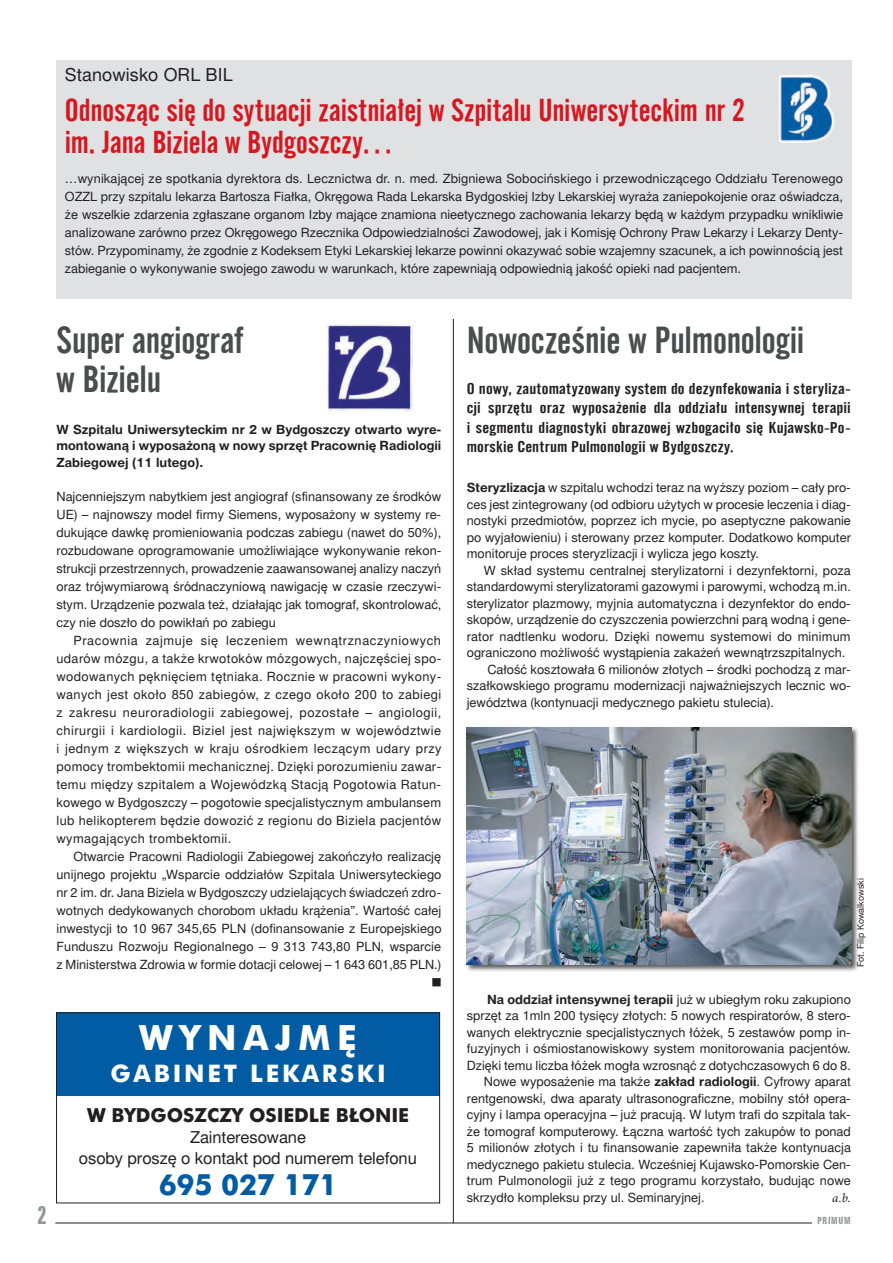
<style>
.page{position:relative;width:893px;height:1263px;background:#fff}
.page>*{position:absolute;margin:0;border:0;box-sizing:border-box;transform-origin:0 0}
.tytul_informacje{font:37.5px/39px "Alternate Gothic No 2 EU Normal";letter-spacing:-.005em;color:#4b4c4d;scale:1.05 1}
.tekst_wciecie{font:700 34.65px "Futura EU";letter-spacing:.195em;color:#fff}
.tytul_informacje-2{font:31.5px/31.5px "Alternate Gothic No 2 EU Normal";color:#d7171f;scale:1.05 1}
.tekst_wciecie-2{font:700 28.95px "Futura EU";letter-spacing:-.005em;color:#015ca3}
.tekst_wciecie-3{font:700 24.15px "Futura EU";letter-spacing:.115em;color:#fff}
.t1{font:23.1px "Zurich Bd X Cn PL";color:#939598;scale:.82 1}
.tekst_wciecie-4{font:700 19.2px "Futura EU";letter-spacing:-.005em;color:#231f20}
.naglowek{font:18px "Switzer EFN";letter-spacing:.005em;color:#231f20}
.tekst_wciecie-5{font:16.5px/21px "Switzer EFN";letter-spacing:-.005em;color:#231f20;text-align:center}
.tekst_pod_tytulem{font:15.6px/19.5px "Alternate Gothic No 2 EU Normal";letter-spacing:.01em;color:#231f20;text-align:justify;scale:1.22 1}
.tekst_bez_przyklej{font:12.75px/18px "Switzer EFN";color:#231f20;text-align:justify}
.tekst_bez_przyklej-2{font:700 12.75px/16.5px "Switzer EFN";color:#231f20;text-align:justify}
.tekst_bez_przyklej-3{font:italic 12.75px "Minion Pro";color:#231f20}
.zdjecie_podpis{font:9px "Switzer EFN";color:#231f20}
.t2{font:9px "Zurich Bd X Cn PL";letter-spacing:.08em;color:#939598}
.tekst_bez_przyklej-4{font:9px "Zapf Dingbats IT Cby BT";color:#231f20}
.s1{font-weight:700}
</style>
<div class="page">
<hr style="left:55px;top:1223px;width:795px;height:1px;background:#231f20">
<div style="left:812px;top:1216px;width:38px;height:9px;background:#fff"></div>
<div style="left:465px;top:726px;width:394px;height:246px;background:#231f20;opacity:.75"></div>
<img style="left:467px;top:728px;width:385px;height:237px">
<hr style="left:453px;top:319px;width:1px;height:904px;background:#231f20">
<div style="left:56px;top:60px;width:795px;height:239px;background:#e0e1e3"></div>
<div style="left:56px;top:1012px;width:384px;height:84px;background:#015ca3"></div>
<div style="left:56px;top:1012px;width:384px;height:191px;border:1px solid #231f20"></div>
<img style="left:327px;top:324px;width:86px;height:86px">
<img style="left:779px;top:75px;width:56px;height:68px">
<p class="naglowek" style="left:65px;top:64px;width:169px">Stanowisko ORL BIL</p>
<p class="tytul_informacje-2" style="left:65px;top:95px;width:649px">Odnosząc się do sytuacji zaistniałej w Szpitalu Uniwersyteckim nr 2 im. Jana Biziela w Bydgoszczy…</p>
<p class="tekst_bez_przyklej" style="left:65px;top:170px;width:780px">…wynikającej ze spotkania dyrektora ds. Lecznictwa dr. n. med. Zbigniewa Sobocińskiego i przewodniczącego Oddziału Terenowego OZZL przy szpitalu lekarza Bartosza Fiałka, Okręgowa Rada Lekarska Bydgoskiej Izby Lekarskiej wyraża zaniepokojenie oraz oświadcza, że wszelkie zdarzenia zgłaszane organom Izby mające znamiona nieetycznego zachowania lekarzy będą w każdym przypadku wnikliwie analizowane zarówno przez Okręgowego Rzecznika Odpowiedzialności Zawodowej, jak i Komisję Ochrony Praw Lekarzy i Lekarzy Denty&shy;stów. Przypominamy, że zgodnie z Kodeksem Etyki Lekarskiej lekarze powinni okazywać sobie wzajemny szacunek, a ich powinnością jest zabieganie o wykonywanie swojego zawodu w warunkach, które zapewniają odpowiednią jakość opieki nad pacjentem.</p>
<p class="tytul_informacje" style="left:56px;top:321px;width:180px">Super angiograf w Bizielu</p>
<p class="tekst_bez_przyklej-2" style="left:56px;top:421px;width:386px">W Szpitalu Uniwersyteckim nr 2 w Bydgoszczy otwarto wyre&shy;montowaną i wyposażoną w nowy sprzęt Pracownię Radiologii Zabiegowej (11 lutego).</p>
<p class="tekst_bez_przyklej" style="left:56px;top:488px;width:386px">Najcenniejszym nabytkiem jest angiograf (sfinansowany ze środków UE) – najnowszy model firmy Siemens, wyposażony w systemy re&shy;dukujące dawkę promieniowania podczas zabiegu (nawet do 50%), rozbudowane oprogramowanie umożliwiające wykonywanie rekon&shy;strukcji przestrzennych, prowadzenie zaawansowanej analizy naczyń oraz trójwymiarową śródnaczyniową nawigację w czasie rzeczywi&shy;stym. Urządzenie pozwala też, działając jak tomograf, skontrolować, czy nie doszło do powikłań po zabiegu</p>
<p class="tekst_bez_przyklej" style="left:56px;top:632px;width:387px;text-indent:17px">Pracownia zajmuje się leczeniem wewnątrznaczyniowych udarów mózgu, a także krwotoków mózgowych, najczęściej spo&shy;wodowanych pęknięciem tętniaka. Rocznie w pracowni wykony&shy;wanych jest około 850 zabiegów, z czego około 200 to zabiegi z zakresu neuroradiologii zabiegowej, pozostałe – angiologii, chirurgii i kardiologii. Biziel jest największym w województwie i jednym z większych w kraju ośrodkiem leczącym udary przy pomocy trombektomii mechanicznej. Dzięki porozumieniu zawar&shy;temu między szpitalem a Wojewódzką Stacją Pogotowia Ratun&shy;kowego w Bydgoszczy – pogotowie specjalistycznym ambulansem lub helikopterem będzie dowozić z regionu do Biziela pacjentów wymagających trombektomii.</p>
<p class="tekst_bez_przyklej" style="left:56px;top:848px;width:387px;text-indent:17px">Otwarcie Pracowni Radiologii Zabiegowej zakończyło realizację unijnego projektu „Wsparcie oddziałów Szpitala Uniwersyteckiego nr 2 im. dr. Jana Biziela w Bydgoszczy udzielających świadczeń zdro&shy;wotnych dedykowanych chorobom układu krążenia”. Wartość całej inwestycji to 10 967 345,65 PLN (dofinansowanie z Europejskiego Funduszu Rozwoju Regionalnego – 9 313 743,80 PLN, wsparcie z Ministerstwa Zdrowia w formie dotacji celowej – 1 643 601,85 PLN.)</p>
<p class="tekst_bez_przyklej-4" style="left:432px;top:977px;width:10px">■</p>
<p class="tytul_informacje" style="left:467px;top:321px;width:323px">Nowocześnie w Pulmonologii</p>
<p class="tekst_pod_tytulem" style="left:467px;top:379px;width:316px">O nowy, zautomatyzowany system do dezynfekowania i steryliza&shy;cji sprzętu oraz wyposażenie dla oddziału intensywnej terapii i segmentu diagnostyki obrazowej wzbogaciło się Kujawsko-Po&shy;morskie Centrum Pulmonologii w Bydgoszczy.</p>
<p class="tekst_bez_przyklej" style="left:467px;top:480px;width:386px;line-height:16.5px"><span class="s1">Steryzlizacja</span> w szpitalu wchodzi teraz na wyższy poziom – cały pro&shy;ces jest zintegrowany (od odbioru użytych w procesie leczenia i diag&shy;nostyki przedmiotów, poprzez ich mycie, po aseptyczne pakowanie po wyjałowieniu) i sterowany przez komputer. Dodatkowo komputer monitoruje proces steryzlizacji i wylicza jego koszty.</p>
<p class="tekst_bez_przyklej" style="left:467px;top:562px;width:386px;line-height:16.5px;text-indent:17px">W skład systemu centralnej sterylizatorni i dezynfektorni, poza standardowymi sterylizatorami gazowymi i parowymi, wchodzą m.in. sterylizator plazmowy, myjnia automatyczna i dezynfektor do endo&shy;skopów, urządzenie do czyszczenia powierzchni parą wodną i gene&shy;rator nadtlenku wodoru. Dzięki nowemu systemowi do minimum ograniczono możliwość wystąpienia zakażeń wewnątrzszpitalnych.</p>
<p class="tekst_bez_przyklej" style="left:467px;top:661px;width:386px;line-height:16.5px;text-indent:21px">Całość kosztowała 6 milionów złotych – środki pochodzą z mar&shy;szałkowskiego programu modernizacji najważniejszych lecznic wo&shy;jewództwa (kontynuacji medycznego pakietu stulecia).</p>
<p class="zdjecie_podpis" style="left:855px;top:967px;width:91px;rotate:-90deg">Fot. Filip Kowalkowski</p>
<p class="tekst_bez_przyklej" style="left:467px;top:991px;width:386px;line-height:16.5px;text-indent:20px"><span class="s1">Na oddział intensywnej terapii</span> już w ubiegłym roku zakupiono sprzęt za 1mln 200 tysięcy złotych: 5 nowych respiratorów, 8 stero&shy;wanych elektrycznie specjalistycznych łóżek, 5 zestawów pomp in&shy;fuzyjnych i ośmiostanowiskowy system monitorowania pacjentów.<br>Dzięki temu liczba łóżek mogła wzrosnąć z dotychczasowych 6 do 8.</p>
<p class="tekst_bez_przyklej" style="left:467px;top:1074px;width:386px;line-height:16.5px;text-indent:17px">Nowe wyposażenie ma także <span class="s1">zakład radiologii</span>. Cyfrowy aparat rentgenowski, dwa aparaty ultrasonograficzne, mobilny stół opera&shy;cyjny i lampa operacyjna – już pracują. W lutym trafi do szpitala tak&shy;że tomograf komputerowy. Łączna wartość tych zakupów to ponad 5 milionów złotych i tu finansowanie zapewniła także kontynuacja medycznego pakietu stulecia. Wcześniej Kujawsko-Pomorskie Cen&shy;trum Pulmonologii już z tego programu korzystało, budując nowe skrzydło kompleksu przy ul. Seminaryjnej.</p>
<p class="tekst_wciecie" style="left:139px;top:1017px;width:219px">WYNAJMĘ</p>
<p class="tekst_wciecie-3" style="left:111px;top:1058px;width:277px">GABINET LEKARSKI</p>
<p class="tekst_wciecie-4" style="left:87px;top:1103px;width:324px">W BYDGOSZCZY OSIEDLE BŁONIE</p>
<p class="tekst_wciecie-5" style="left:79px;top:1127px;width:339px">Zainteresowane<br>osoby proszę o kontakt pod numerem telefonu</p>
<p class="tekst_wciecie-2" style="left:159px;top:1166px;width:180px">695 027 171</p>
<p class="tekst_bez_przyklej-3" style="left:832px;top:1189px;width:20px">a.b.</p>
<p class="t1" style="left:38px;top:1200px;width:13px">2</p>
<p class="t2" style="left:817px;top:1214px;width:35px">PRIMUM</p>
</div>
